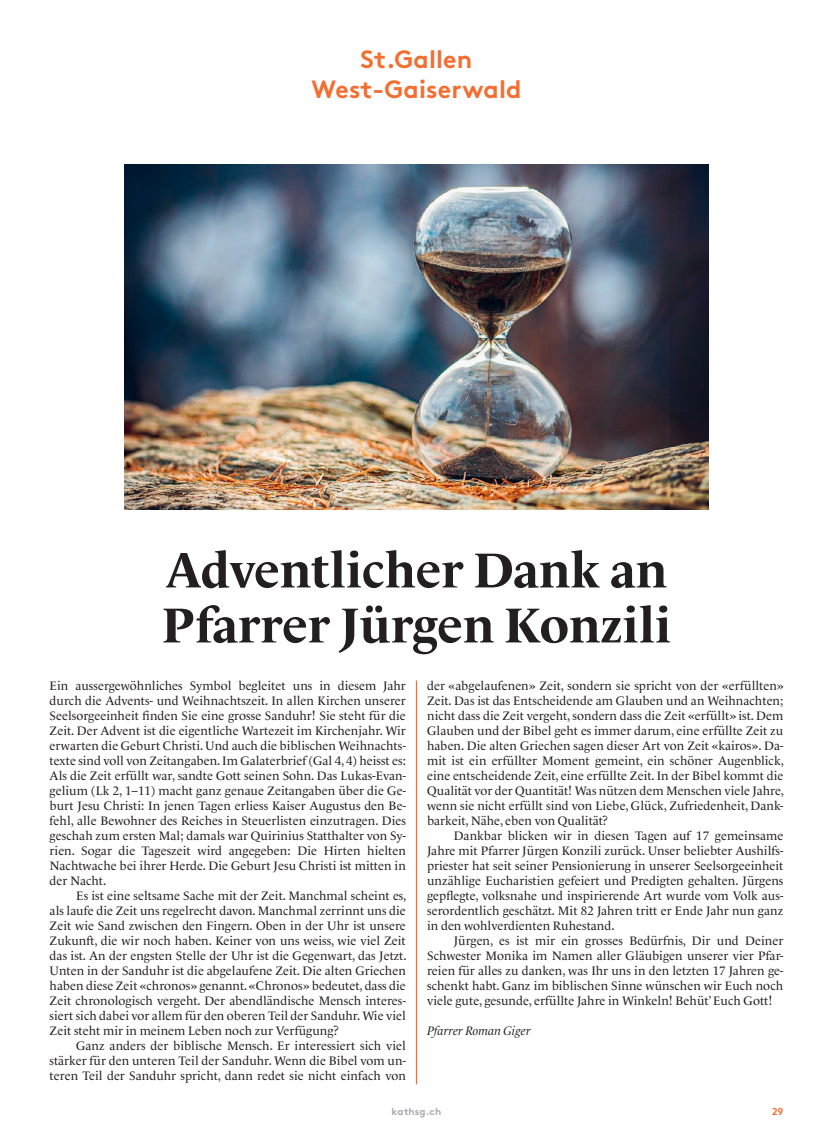
<style>
.page{position:relative;width:833px;height:1134px;background:#fff}
.page>*{position:absolute;margin:0;border:0;box-sizing:border-box;transform-origin:0 0}
.t1{font:700 50px/55px "Le Monde Livre Pro";letter-spacing:-.005em;color:#231f20}
.t2{font:700 25px/30px "Brown Pro";letter-spacing:.005em;color:#f36e31;text-align:center}
.t3{font:12.5px/15px "Le Monde Livre Pro";letter-spacing:.005em;color:#231f20;text-align:justify}
.t4{font:italic 12.5px "Le Monde Livre Pro";color:#231f20}
.t5{font:700 10px "Brown Pro";letter-spacing:.01em;color:#a8a9ad}
.t6{font:700 10px "Brown Pro";color:#f36e31}
</style>
<div class="page">
<hr style="left:416px;top:680px;width:1px;height:404px;background:#f36e31">
<img style="left:124px;top:165px;width:585px;height:345px">
<h2 class="t2" style="left:311px;top:42px;width:212px">St.Gallen<br>West-Gaiserwald</h2>
<h1 class="t1" style="left:162px;top:538px;width:511px">Adventlicher Dank an<br>Pfarrer Jürgen Konzili</h1>
<p class="t3" style="left:50px;top:677px;width:358px">Ein aussergewöhnliches Symbol begleitet uns in diesem Jahr durch die Advents- und Weihnachtszeit. In allen Kirchen unserer Seelsorgeeinheit finden Sie eine grosse Sanduhr! Sie steht für die Zeit. Der Advent ist die eigentliche Wartezeit im Kirchenjahr. Wir erwarten die Geburt Christi. Und auch die biblischen Weihnachts&shy;texte sind voll von Zeitangaben. Im Galaterbrief (Gal 4, 4) heisst es:<br>Als die Zeit erfüllt war, sandte Gott seinen Sohn. Das Lukas-Evan&shy;gelium (Lk 2, 1–11) macht ganz genaue Zeitangaben über die Ge&shy;burt Jesu Christi: In jenen Tagen erliess Kaiser Augustus den Be&shy;fehl, alle Bewohner des Reiches in Steuerlisten einzutragen. Dies geschah zum ersten Mal; damals war Quirinius Statthalter von Sy&shy;rien. Sogar die Tageszeit wird angegeben: Die Hirten hielten Nachtwache bei ihrer Herde. Die Geburt Jesu Christi ist mitten in der Nacht.</p>
<p class="t3" style="left:50px;top:887px;width:358px;text-indent:27px">Es ist eine seltsame Sache mit der Zeit. Manchmal scheint es, als laufe die Zeit uns regelrecht davon. Manchmal zerrinnt uns die Zeit wie Sand zwischen den Fingern. Oben in der Uhr ist unsere Zukunft, die wir noch haben. Keiner von uns weiss, wie viel Zeit das ist. An der engsten Stelle der Uhr ist die Gegenwart, das Jetzt.<br>Unten in der Sanduhr ist die abgelaufene Zeit. Die alten Griechen haben diese Zeit «chronos» genannt. «Chronos» bedeutet, dass die Zeit chronologisch vergeht. Der abendländische Mensch interes&shy;siert sich dabei vor allem für den oberen Teil der Sanduhr. Wie viel Zeit steht mir in meinem Leben noch zur Verfügung?</p>
<p class="t3" style="left:50px;top:1037px;width:358px;text-indent:27px">Ganz anders der biblische Mensch. Er interessiert sich viel stärker für den unteren Teil der Sanduhr. Wenn die Bibel vom un&shy;teren Teil der Sanduhr spricht, dann redet sie nicht einfach von</p>
<p class="t3" style="left:427px;top:677px;width:358px">der «abgelaufenen» Zeit, sondern sie spricht von der «erfüllten» Zeit. Das ist das Entscheidende am Glauben und an Weihnachten; nicht dass die Zeit vergeht, sondern dass die Zeit «erfüllt» ist. Dem Glauben und der Bibel geht es immer darum, eine erfüllte Zeit zu haben. Die alten Griechen sagen dieser Art von Zeit «kairos». Da&shy;mit ist ein erfüllter Moment gemeint, ein schöner Augenblick, eine entscheidende Zeit, eine erfüllte Zeit. In der Bibel kommt die Qualität vor der Quantität! Was nützen dem Menschen viele Jahre, wenn sie nicht erfüllt sind von Liebe, Glück, Zufriedenheit, Dank&shy;barkeit, Nähe, eben von Qualität?</p>
<p class="t3" style="left:427px;top:827px;width:358px;text-indent:27px">Dankbar blicken wir in diesen Tagen auf 17 gemeinsame Jahre mit Pfarrer Jürgen Konzili zurück. Unser beliebter Aushilfs&shy;priester hat seit seiner Pensionierung in unserer Seelsorgeeinheit unzählige Eucharistien gefeiert und Predigten gehalten. Jürgens gepflegte, volksnahe und inspirierende Art wurde vom Volk aus&shy;serordentlich geschätzt. Mit 82 Jahren tritt er Ende Jahr nun ganz in den wohlverdienten Ruhestand.</p>
<p class="t3" style="left:427px;top:932px;width:358px;text-indent:27px">Jürgen, es ist mir ein grosses Bedürfnis, Dir und Deiner Schwester Monika im Namen aller Gläubigen unserer vier Pfar&shy;reien für alles zu danken, was Ihr uns in den letzten 17 Jahren ge&shy;schenkt habt. Ganz im biblischen Sinne wünschen wir Euch noch viele gute, gesunde, erfüllte Jahre in Winkeln! Behüt’ Euch Gott!</p>
<p class="t4" style="left:427px;top:1021px;width:105px">Pfarrer Roman Giger</p>
<p class="t5" style="left:391px;top:1103px;width:51px">kathsg.ch</p>
<p class="t6" style="left:772px;top:1103px;width:13px">29</p>
</div>
